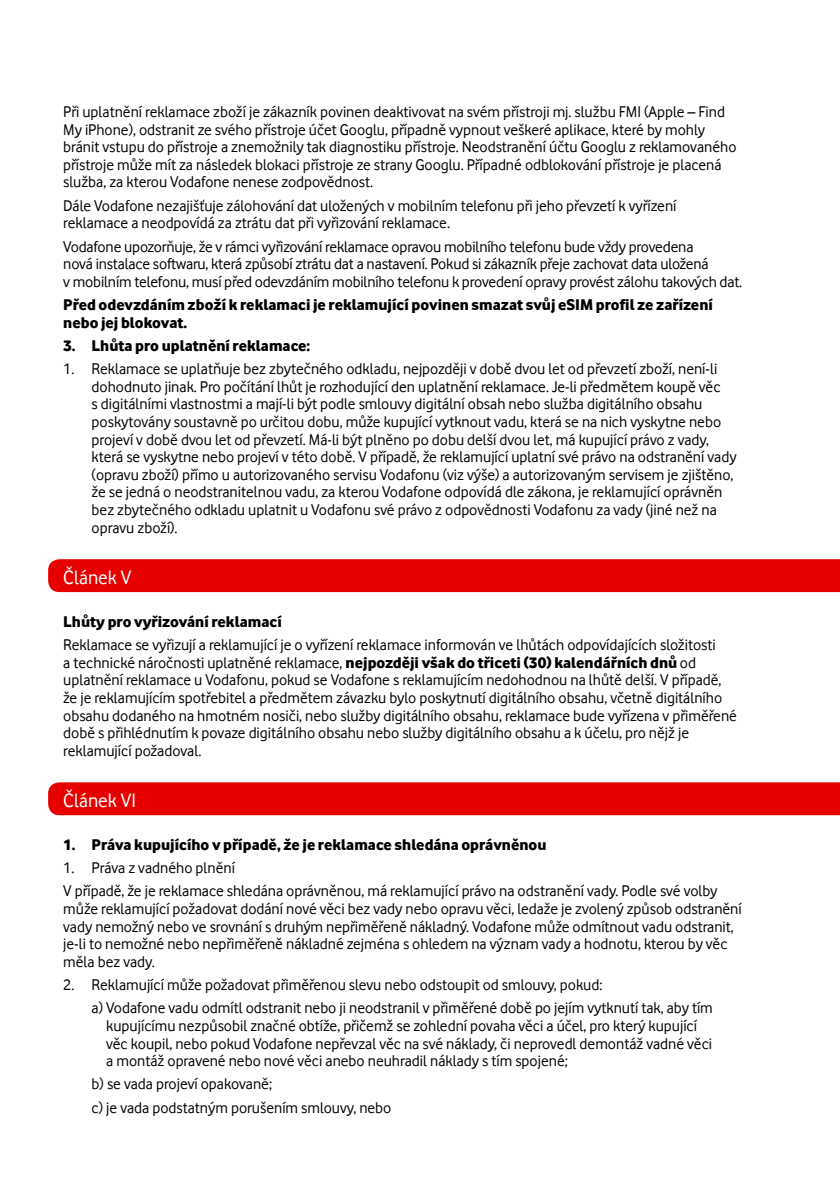
<style>
.page{position:relative;width:840px;height:1191px;background:#fff}
.page>*{position:absolute;margin:0;border:0;box-sizing:border-box;transform-origin:0 0}
.t1{font:20px "Vodafone Rg";color:#fff}
.t2{font:16px/17.6px "Vodafone Rg";color:#000}
.t3{font:16px/17.6px "Vodafone Ex B";color:#000}
.s1{font-family:"Vodafone Rg"}
</style>
<div class="page">
<div style="left:48px;top:559px;width:791px;height:33px;background:#e60000"></div>
<div style="left:48px;top:782px;width:791px;height:33px;background:#e60000"></div>
<p class="t2" style="left:63px;top:103px;width:674px">Při uplatnění reklamace zboží je zákazník povinen deaktivovat na svém přístroji mj. službu FMI (Apple – Find My iPhone), odstranit ze svého přístroje účet Googlu, případně vypnout veškeré aplikace, které by mohly bránit vstupu do přístroje a znemožnily tak diagnostiku přístroje. Neodstranění účtu Googlu z reklamovaného přístroje může mít za následek blokaci přístroje ze strany Googlu. Případné odblokování přístroje je placená služba, za kterou Vodafone nenese zodpovědnost.</p>
<p class="t2" style="left:63px;top:196px;width:614px">Dále Vodafone nezajišťuje zálohování dat uložených v mobilním telefonu při jeho převzetí k vyřízení reklamace a neodpovídá za ztrátu dat při vyřizování reklamace.</p>
<p class="t2" style="left:63px;top:237px;width:680px">Vodafone upozorňuje, že v rámci vyřizování reklamace opravou mobilního telefonu bude vždy provedena<br>nová instalace softwaru, která způsobí ztrátu dat a nastavení. Pokud si zákazník přeje zachovat data uložená<br>v mobilním telefonu, musí před odevzdáním mobilního telefonu k provedení opravy provést zálohu takových dat.</p>
<p class="t3" style="left:63px;top:295px;width:650px">Před odevzdáním zboží k reklamaci je reklamující povinen smazat svůj eSIM profil ze zařízení nebo jej blokovat.</p>
<p class="t3" style="left:63px;top:336px;width:248px">3. Lhůta pro uplatnění reklamace:</p>
<p class="t2" style="left:92px;top:360px;width:646px;text-indent:-28px">1. Reklamace se uplatňuje bez zbytečného odkladu, nejpozději v době dvou let od převzetí zboží, není-li dohodnuto jinak. Pro počítání lhůt je rozhodující den uplatnění reklamace. Je-li předmětem koupě věc<br>s digitálními vlastnostmi a mají-li být podle smlouvy digitální obsah nebo služba digitálního obsahu poskytovány soustavně po určitou dobu, může kupující vytknout vadu, která se na nich vyskytne nebo projeví v době dvou let od převzetí. Má-li být plněno po dobu delší dvou let, má kupující právo z vady, která se vyskytne nebo projeví v této době. V případě, že reklamující uplatní své právo na odstranění vady (opravu zboží) přímo u autorizovaného servisu Vodafonu (viz výše) a autorizovaným servisem je zjištěno, že se jedná o neodstranitelnou vadu, za kterou Vodafone odpovídá dle zákona, je reklamující oprávněn bez zbytečného odkladu uplatnit u Vodafonu své právo z odpovědnosti Vodafonu za vady (jiné než na opravu zboží).</p>
<p class="t1" style="left:63px;top:565px;width:69px">Článek V</p>
<p class="t3" style="left:63px;top:612px;width:220px">Lhůty pro vyřizování reklamací</p>
<p class="t2" style="left:63px;top:636px;width:653px">Reklamace se vyřizují a reklamující je o vyřízení reklamace informován ve lhůtách odpovídajících složitosti</p>
<p class="t3" style="left:63px;top:653px;width:634px"><span class="s1">a technické náročnosti uplatněné reklamace,</span> nejpozději však do třiceti (30) kalendářních dnů <span class="s1">od</span></p>
<p class="t2" style="left:63px;top:671px;width:674px">uplatnění reklamace u Vodafonu, pokud se Vodafone s reklamujícím nedohodnou na lhůtě delší. V případě, že je reklamujícím spotřebitel a předmětem závazku bylo poskytnutí digitálního obsahu, včetně digitálního obsahu dodaného na hmotném nosiči, nebo služby digitálního obsahu, reklamace bude vyřízena v přiměřené době s přihlédnutím k povaze digitálního obsahu nebo služby digitálního obsahu a k účelu, pro nějž je reklamující požadoval.</p>
<p class="t1" style="left:63px;top:788px;width:74px">Článek VI</p>
<p class="t3" style="left:63px;top:835px;width:484px">1. Práva kupujícího v případě, že je reklamace shledána oprávněnou</p>
<p class="t2" style="left:63px;top:856px;width:655px;line-height:23.2px">1. Práva z vadného plnění<br>V případě, že je reklamace shledána oprávněnou, má reklamující právo na odstranění vady. Podle své volby</p>
<p class="t2" style="left:63px;top:899px;width:679px">může reklamující požadovat dodání nové věci bez vady nebo opravu věci, ledaže je zvolený způsob odstranění vady nemožný nebo ve srovnání s druhým nepřiměřeně nákladný. Vodafone může odmítnout vadu odstranit, je-li to nemožné nebo nepřiměřeně nákladné zejména s ohledem na význam vady a hodnotu, kterou by věc měla bez vady.</p>
<p class="t2" style="left:92px;top:973px;width:622px;line-height:23.2px;text-indent:-28px">2. Reklamující může požadovat přiměřenou slevu nebo odstoupit od smlouvy, pokud:<br>a) Vodafone vadu odmítl odstranit nebo ji neodstranil v přiměřené době po jejím vytknutí tak, aby tím</p>
<p class="t2" style="left:106px;top:1016px;width:607px">kupujícímu nezpůsobil značné obtíže, přičemž se zohlední povaha věci a účel, pro který kupující věc koupil, nebo pokud Vodafone nepřevzal věc na své náklady, či neprovedl demontáž vadné věci a montáž opravené nebo nové věci anebo neuhradil náklady s tím spojené;</p>
<p class="t2" style="left:92px;top:1072px;width:301px;line-height:23.2px">b) se vada projeví opakovaně;<br>c) je vada podstatným porušením smlouvy, nebo</p>
</div>
